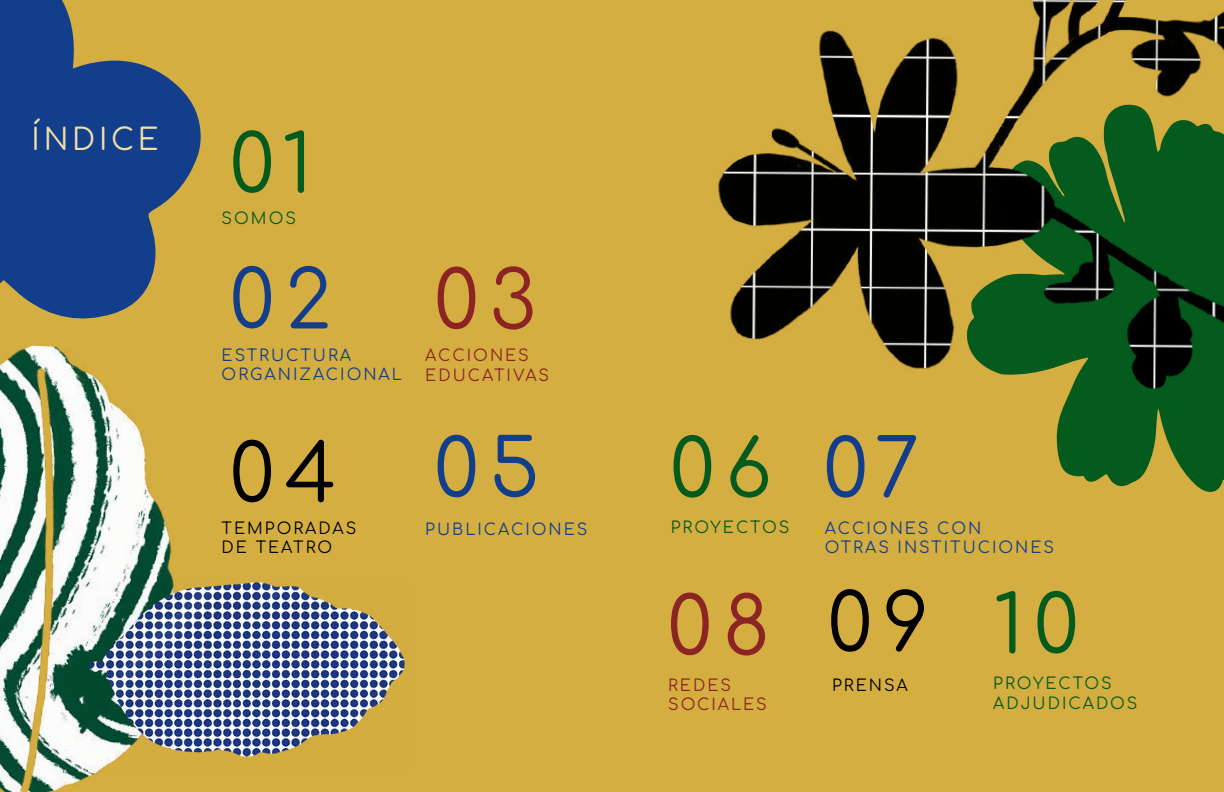
<style>
.page{position:relative;width:1224px;height:792px;background:#d5ae42}
.page>*{position:absolute;margin:0;border:0;box-sizing:border-box;transform-origin:0 0}
.t1{font:80px "Comfortaa";letter-spacing:.105em;color:#055b1d}
.t2{font:80px/173.1px "Comfortaa";letter-spacing:.125em;color:#8d2424;text-align:right}
.t3{font:80px "Comfortaa";color:#123e8b}
.t4{font:80px "Comfortaa";color:#000}
.t5{font:30px "Comfortaa";letter-spacing:.125em;color:#f0dfa7}
.t6{font:16px/19.2px "Comfortaa";letter-spacing:.125em;color:#123e8b}
.t7{font:16px/19.2px "Comfortaa";letter-spacing:.125em;color:#055b1d}
.t8{font:16px/19.2px "Comfortaa";letter-spacing:.125em;color:#8d2424}
.t9{font:16px/19.2px "Comfortaa";letter-spacing:.125em;color:#000}
.s1{color:#000}
.s2{color:#123e8b}
</style>
<div class="page">
<svg style="left:1056px;top:427px;width:168px;height:65px;fill:#055b1d"></svg>
<svg style="left:0;top:0;width:201px;height:319px;fill:#123e8b"></svg>
<img style="left:0;top:345px;width:173px;height:447px">
<img style="left:718px;top:0;width:506px;height:427px">
<img style="left:74px;top:578px;width:333px;height:195px">
<h2 class="t5" style="left:32px;top:112px;width:129px">ÍNDICE</h2>
<h1 class="t1" style="left:229px;top:92px;width:84px">01</h1>
<p class="t7" style="left:222px;top:207px;width:76px">SOMOS</p>
<h1 class="t3" style="left:229px;top:227px;width:104px">02</h1>
<h1 class="t2" style="left:229px;top:204px;width:312px">03<br><span class="s1">04</span> <span class="s2">05</span></h1>
<p class="t6" style="left:222px;top:343px;width:182px">ESTRUCTURA<br>ORGANIZACIONAL</p>
<p class="t8" style="left:425px;top:344px;width:125px">ACCIONES<br>EDUCATIVAS</p>
<p class="t9" style="left:222px;top:517px;width:136px">TEMPORADAS<br>DE TEATRO</p>
<p class="t6" style="left:425px;top:517px;width:164px">PUBLICACIONES</p>
<h1 class="t1" style="left:670px;top:396px;width:251px">06 <span class="s2">07</span></h1>
<p class="t7" style="left:671px;top:516px;width:120px">PROYECTOS</p>
<p class="t6" style="left:825px;top:516px;width:231px">ACCIONES CON<br>OTRAS INSTITUCIONES</p>
<h1 class="t4" style="left:827px;top:551px;width:103px">09</h1>
<h1 class="t2" style="left:667px;top:530px;width:105px">08</h1>
<h1 class="t1" style="left:993px;top:552px;width:87px">10</h1>
<p class="t8" style="left:668px;top:674px;width:100px">REDES<br>SOCIALES</p>
<p class="t7" style="left:993px;top:672px;width:146px">PROYECTOS<br>ADJUDICADOS</p>
<p class="t9" style="left:832px;top:674px;width:77px">PRENSA</p>
</div>
